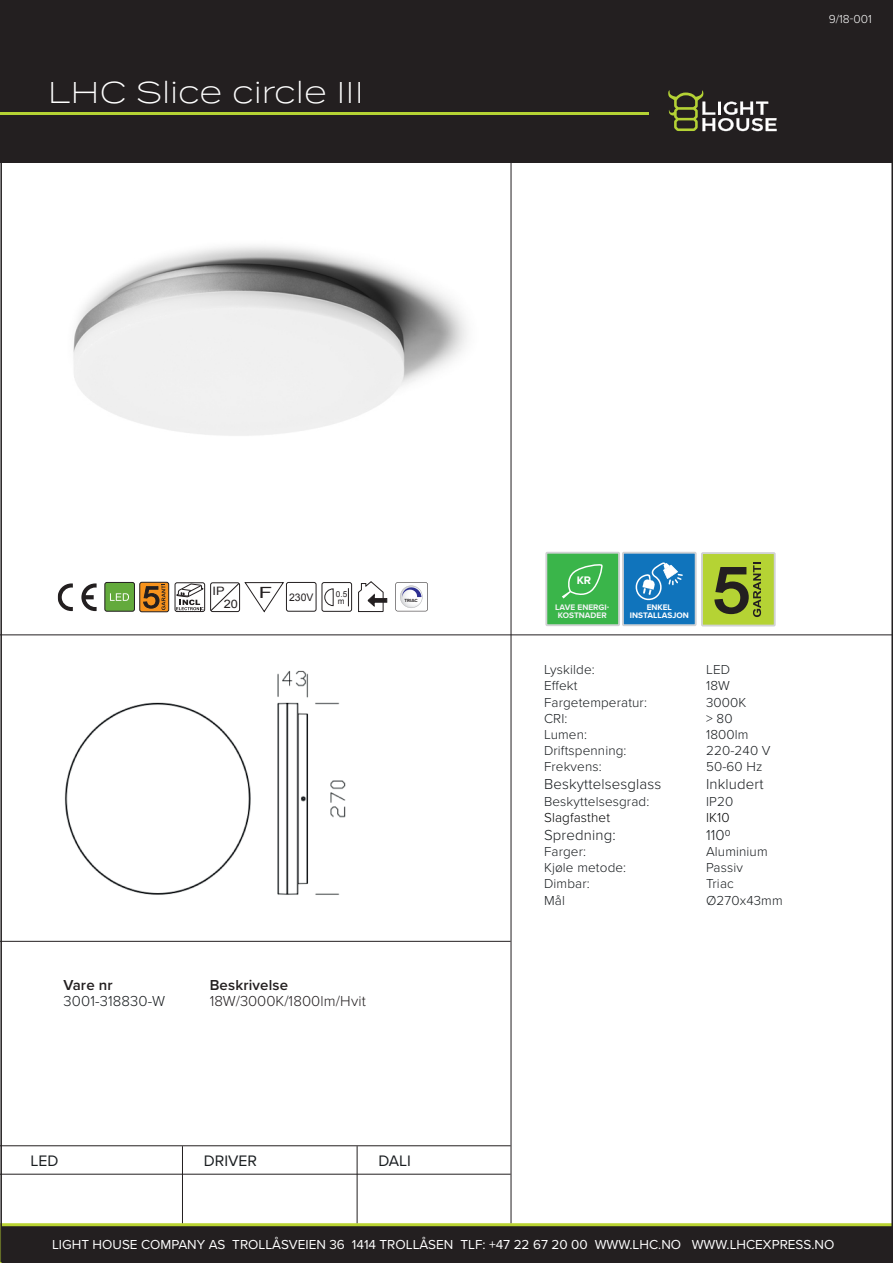
<style>
.page{position:relative;width:893px;height:1263px;background:#fff}
.page>*{position:absolute;margin:0;border:0;box-sizing:border-box;transform-origin:0 0}
.t1{font:300 30px "Termina";color:#fff}
.t2{font:15.75px "Proxima Nova";color:#181c1f}
.t3{font:300 15px "Proxima Nova";letter-spacing:.01em;color:#181c1f}
.t4{font:300 15px "Proxima Nova";letter-spacing:.01em;color:#231f20}
.t5{font:600 15px "Proxima Nova";letter-spacing:.01em;color:#231f20}
.t6{font:300 13.5px "Proxima Nova";letter-spacing:.01em;color:#181c1f}
.t7{font:13.5px "Proxima Nova";color:#fff}
.t8{font:300 13.5px "Proxima Nova";letter-spacing:.01em;color:#000}
.t9{font:300 12px "Proxima Nova";color:#fff}
.t10{font:11.55px/12.8px "Arial";color:#231f20;scale:1.1 1}
.t11{font:700 11.4px "Proxima Nova";color:#fff}
.t12{font:10.5px "Arial";color:#231f20}
.t13{font:700 8.25px/8.6px "Proxima Nova";color:#f2f3f4;text-align:center}
.t14{font:700 8.25px/8.6px "Proxima Nova";color:#fff;text-align:center}
.t15{font:8.25px/6.6px "Arial";color:#231f20}
.t16{font:700 4.65px "Proxima Nova";color:#231f20}
</style>
<div class="page">
<div style="left:0;top:0;width:893px;height:162px;background:#231f20"></div>
<svg style="left:0;top:1223px;width:893px;height:40px;background:#2f2d22"></svg>
<hr style="left:0;top:634px;width:893px;height:1px;background:#231f20">
<hr style="left:0;top:1145px;width:511px;height:1px;background:#231f20">
<hr style="left:511px;top:162px;width:1px;height:1061px;background:#231f20">
<hr style="left:0;top:941px;width:511px;height:1px;background:#231f20">
<hr style="left:182px;top:1146px;width:1px;height:77px;background:#231f20">
<hr style="left:0;top:1174px;width:511px;height:1px;background:#231f20">
<hr style="left:357px;top:1146px;width:1px;height:77px;background:#231f20">
<div style="left:546px;top:553px;width:73px;height:72px;background:#3ab54a"></div>
<div style="left:545px;top:552px;width:75px;height:74px;border:2px solid #d1d2d4"></div>
<svg style="left:562px;top:564px;width:41px;height:34px"></svg>
<div style="left:623px;top:553px;width:73px;height:72px;background:#1074bc"></div>
<div style="left:622px;top:552px;width:75px;height:74px;border:2px solid #d1d2d4"></div>
<svg style="left:635px;top:562px;width:48px;height:38px"></svg>
<div style="left:702px;top:553px;width:73px;height:73px;background:#b5d334"></div>
<div style="left:701px;top:552px;width:75px;height:74px;border:2px solid #d1d2d4"></div>
<svg style="left:714px;top:562px;width:47px;height:55px"></svg>
<img style="left:73px;top:246px;width:395px;height:190px">
<svg style="left:358px;top:581px;width:29px;height:31px"></svg>
<div style="left:105px;top:582px;width:29px;height:29px;background:#63aa3c;border-radius:2px"></div>
<div style="left:105px;top:582px;width:30px;height:29px;border:1px solid #231f20;border-radius:2px"></div>
<svg style="left:110px;top:593px;width:19px;height:8px"></svg>
<svg style="left:324px;top:588px;width:10px;height:18px"></svg>
<svg style="left:348px;top:588px;width:1px;height:18px"></svg>
<svg style="left:140px;top:582px;width:29px;height:30px"></svg>
<div style="left:139px;top:582px;width:30px;height:30px;border:1px solid #231f20;border-radius:2px"></div>
<svg style="left:143px;top:584px;width:22px;height:26px"></svg>
<div style="left:322px;top:582px;width:30px;height:30px;border:1px solid #231f20;border-radius:2px"></div>
<div style="left:286px;top:582px;width:30px;height:29px;border:1px solid #231f20;border-radius:2px"></div>
<svg style="left:58px;top:583px;width:15px;height:28px"></svg>
<svg style="left:81px;top:583px;width:16px;height:28px"></svg>
<svg style="left:177px;top:582px;width:107px;height:31px"></svg>
<div style="left:175px;top:582px;width:30px;height:30px;border:1px solid #231f20;border-radius:2px"></div>
<img style="left:64px;top:670px;width:282px;height:225px">
<svg style="left:395px;top:582px;width:33px;height:29px"></svg>
<hr style="left:0;top:113px;width:649px;height:2px;background:#b5d334">
<svg style="left:668px;top:90px;width:109px;height:41px"></svg>
<h1 class="t1" style="left:48px;top:80px;width:317px">LHC Slice circle III</h1>
<p class="t9" style="left:829px;top:14px;width:44px">9/18-001</p>
<p class="t12" style="left:259px;top:591px;width:56px"><sup>F</sup> 230V</p>
<p class="t15" style="left:336px;top:591px;width:13px">0.5 m</p>
<p class="t10" style="left:224px;top:585px;width:14px;text-indent:-11px">IP<br>20</p>
<p class="t16" style="left:404px;top:598px;width:15px">TRIAC</p>
<p class="t5" style="left:64px;top:978px;width:51px">Vare nr</p>
<p class="t5" style="left:210px;top:978px;width:80px">Beskrivelse</p>
<p class="t3" style="left:64px;top:995px;width:103px">3001-318830-W</p>
<p class="t4" style="left:210px;top:995px;width:158px">18W/3000K/1800lm/Hvit</p>
<p class="t2" style="left:31px;top:1152px;width:30px">LED</p>
<p class="t2" style="left:204px;top:1152px;width:55px">DRIVER</p>
<p class="t2" style="left:378px;top:1152px;width:34px">DALI</p>
<p class="t11" style="left:577px;top:575px;width:16px">KR</p>
<p class="t13" style="left:555px;top:603px;width:55px">LAVE ENERGI-<br>KOSTNADER</p>
<p class="t14" style="left:630px;top:603px;width:60px">ENKEL<br>INSTALLASJON</p>
<p class="t6" style="left:544px;top:664px;width:52px">Lyskilde:</p>
<p class="t6" style="left:706px;top:664px;width:26px">LED</p>
<p class="t6" style="left:544px;top:680px;width:35px">Effekt</p>
<p class="t6" style="left:706px;top:680px;width:25px">18W</p>
<p class="t6" style="left:544px;top:696px;width:104px">Fargetemperatur:</p>
<p class="t6" style="left:706px;top:696px;width:42px">3000K</p>
<p class="t6" style="left:544px;top:712px;width:25px">CRI:</p>
<p class="t6" style="left:706px;top:712px;width:28px">&gt; 80</p>
<p class="t6" style="left:544px;top:729px;width:45px">Lumen:</p>
<p class="t6" style="left:706px;top:729px;width:44px">1800lm</p>
<p class="t6" style="left:544px;top:745px;width:84px">Driftspenning:</p>
<p class="t6" style="left:706px;top:745px;width:66px">220-240 V</p>
<p class="t6" style="left:544px;top:761px;width:59px">Frekvens:</p>
<p class="t6" style="left:706px;top:761px;width:58px">50-60 Hz</p>
<p class="t3" style="left:544px;top:778px;width:119px">Beskyttelsesglass</p>
<p class="t3" style="left:706px;top:778px;width:59px">Inkludert</p>
<p class="t6" style="left:544px;top:795px;width:107px">Beskyttelsesgrad:</p>
<p class="t6" style="left:706px;top:795px;width:29px">IP20</p>
<p class="t8" style="left:544px;top:811px;width:67px">Slagfasthet</p>
<p class="t8" style="left:706px;top:811px;width:25px">IK10</p>
<p class="t3" style="left:544px;top:828px;width:73px">Spredning:</p>
<p class="t3" style="left:706px;top:828px;width:26px">1100</p>
<p class="t6" style="left:544px;top:846px;width:44px">Farger:</p>
<p class="t6" style="left:706px;top:846px;width:63px">Aluminium</p>
<p class="t6" style="left:544px;top:862px;width:84px">Kjøle metode:</p>
<p class="t6" style="left:706px;top:862px;width:38px">Passiv</p>
<p class="t6" style="left:544px;top:878px;width:47px">Dimbar:</p>
<p class="t6" style="left:706px;top:878px;width:29px">Triac</p>
<p class="t6" style="left:544px;top:894px;width:22px">Mål</p>
<p class="t6" style="left:706px;top:894px;width:78px">Ø270x43mm</p>
<p class="t7" style="left:52px;top:1237px;width:784px">LIGHT HOUSE COMPANY AS TROLLÅSVEIEN 36 1414 TROLLÅSEN TLF: +47 22 67 20 00 WWW.LHC.NO WWW.LHCEXPRESS.NO</p>
</div>
